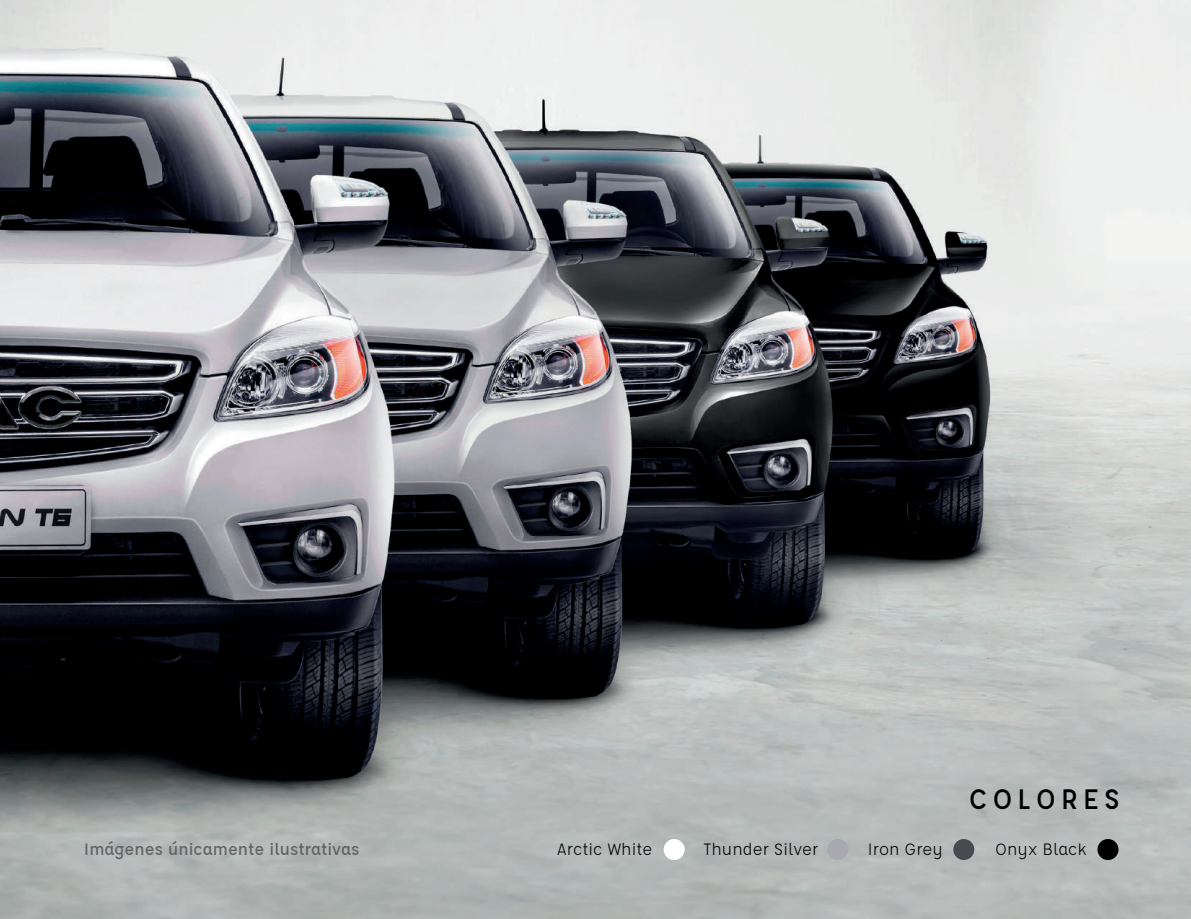
<style>
.page{position:relative;width:1191px;height:919px;background:#fff}
.page>*{position:absolute;margin:0;border:0;box-sizing:border-box;transform-origin:0 0}
.t1{font:500 30.9px "Affogato";letter-spacing:.15em;color:#000001}
.t2{font:18px "Affogato";color:#000001}
.t3{font:500 18px "Affogato";color:#636366}
</style>
<div class="page">
<img style="left:0;top:0;width:1191px;height:918px">
<div style="left:1097px;top:838px;width:21px;height:21px;background:#000001;border-radius:50%"></div>
<div style="left:953px;top:838px;width:21px;height:21px;background:#474a4e;border-radius:50%"></div>
<div style="left:827px;top:838px;width:21px;height:21px;background:#a8a9b0;border-radius:50%"></div>
<div style="left:663px;top:838px;width:21px;height:21px;background:#fff;border-radius:50%"></div>
<p class="t3" style="left:84px;top:837px;width:277px">Imágenes únicamente ilustrativas</p>
<p class="t2" style="left:557px;top:838px;width:97px">Arctic White</p>
<p class="t2" style="left:704px;top:838px;width:116px">Thunder Silver</p>
<p class="t2" style="left:867px;top:838px;width:77px">Iron Grey</p>
<h1 class="t1" style="left:968px;top:779px;width:153px">COLORES</h1>
<p class="t2" style="left:995px;top:838px;width:93px">Onyx Black</p>
</div>
